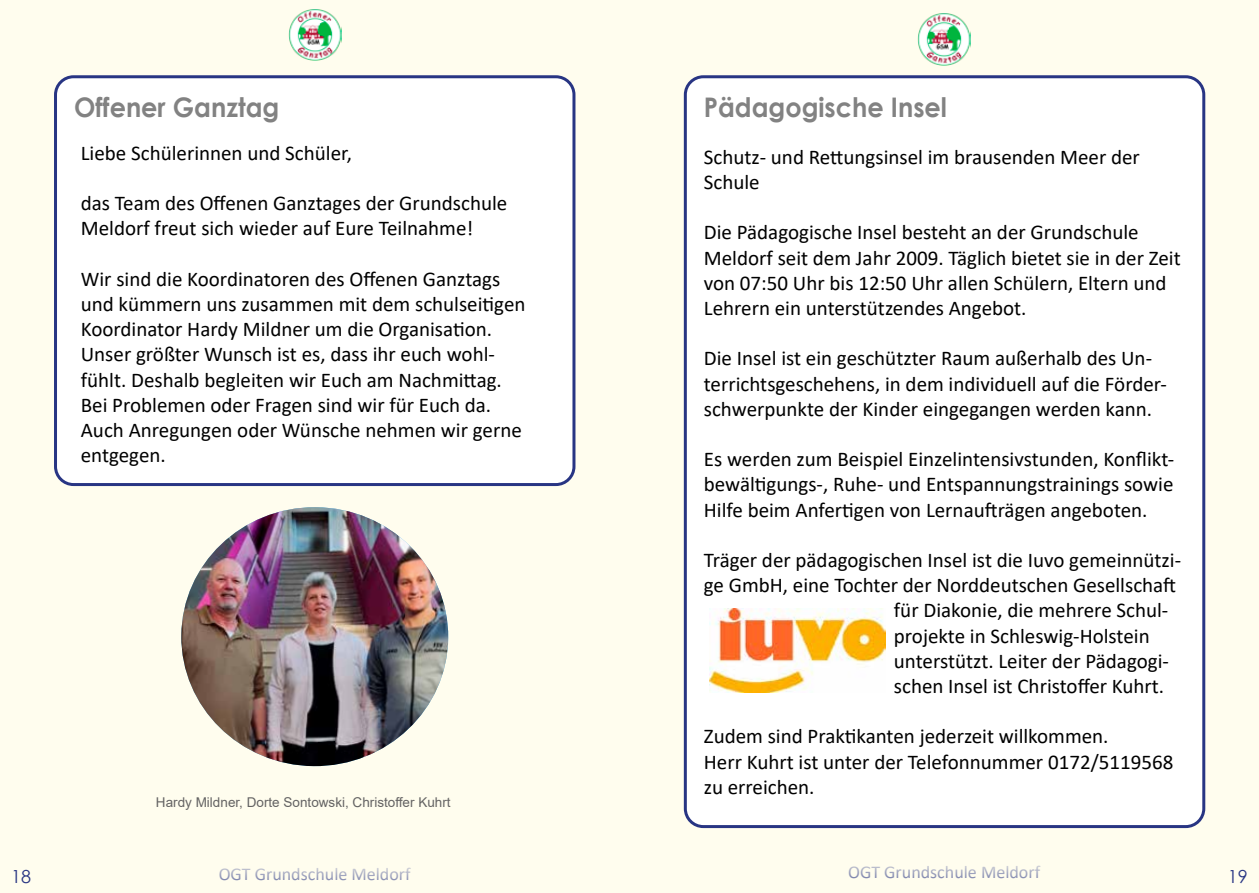
<style>
.page{position:relative;width:1259px;height:893px;background:#fff}
.page>*{position:absolute;margin:0;border:0;box-sizing:border-box;transform-origin:0 0}
.t1{font:700 27px "Century Gothic";color:#828282;scale:.94 1}
.t2{font:21px/25.2px "Calibri";color:#000}
.t3{font:18px "Calibri";color:#283583}
.t4{font:18px "Century Gothic";color:#283583}
.t5{font:13.5px "Arial";color:#646363}
</style>
<div class="page">
<div style="left:629px;top:0;width:630px;height:893px;background:#fffdee"></div>
<img style="left:917px;top:13px;width:53px;height:52px">
<div style="left:0;top:0;width:629px;height:893px;background:#fffdee"></div>
<img style="left:288px;top:9px;width:53px;height:52px">
<div style="left:56px;top:77px;width:518px;height:408px;background:#fff;border-radius:18px"></div>
<div style="left:54px;top:75px;width:521px;height:411px;border:3px solid #283583;border-radius:18px"></div>
<div style="left:685px;top:77px;width:518px;height:750px;background:#fff;border-radius:18px"></div>
<div style="left:684px;top:75px;width:521px;height:753px;border:3px solid #283583;border-radius:18px"></div>
<img style="left:710px;top:608px;width:175px;height:84px">
<img style="left:181px;top:507px;width:268px;height:260px">
<p class="t1" style="left:74px;top:87px;width:220px">Offener Ganztag</p>
<p class="t2" style="left:81px;top:140px;width:273px">Liebe Schülerinnen und Schüler,</p>
<p class="t2" style="left:81px;top:190px;width:428px">das Team des Offenen Ganztages der Grundschule<br>Meldorf freut sich wieder auf Eure Teilnahme!</p>
<p class="t2" style="left:81px;top:266px;width:446px">Wir sind die Koordinatoren des Offenen Ganztags und kümmern uns zusammen mit dem schulseitigen Koordinator Hardy Mildner um die Organisation.<br>Unser größter Wunsch ist es, dass ihr euch wohl&shy;fühlt. Deshalb begleiten wir Euch am Nachmittag.<br>Bei Problemen oder Fragen sind wir für Euch da.<br>Auch Anregungen oder Wünsche nehmen wir gerne entgegen.</p>
<p class="t5" style="left:156px;top:793px;width:296px">Hardy Mildner, Dorte Sontowski, Christoffer Kuhrt</p>
<p class="t1" style="left:704px;top:87px;width:260px">Pädagogische Insel</p>
<p class="t2" style="left:704px;top:144px;width:437px">Schutz- und Rettungsinsel im brausenden Meer der<br>Schule</p>
<p class="t2" style="left:704px;top:219px;width:478px">Die Pädagogische Insel besteht an der Grundschule Meldorf seit dem Jahr 2009. Täglich bietet sie in der Zeit von 07:50 Uhr bis 12:50 Uhr allen Schülern, Eltern und Lehrern ein unterstützendes Angebot.</p>
<p class="t2" style="left:704px;top:345px;width:465px">Die Insel ist ein geschützter Raum außerhalb des Un&shy;terrichtsgeschehens, in dem individuell auf die Förder&shy;schwerpunkte der Kinder eingegangen werden kann.</p>
<p class="t2" style="left:704px;top:446px;width:472px;text-align:justify">Es werden zum Beispiel Einzelintensivstunden, Konflikt&shy;bewältigungs-, Ruhe- und Entspannungstrainings sowie Hilfe beim Anfertigen von Lernaufträgen angeboten.</p>
<p class="t2" style="left:704px;top:547px;width:479px">Träger der pädagogischen Insel ist die Iuvo gemeinnützi-</p>
<p class="t2" style="left:704px;top:572px;width:474px">ge GmbH, eine Tochter der Norddeutschen Gesellschaft</p>
<p class="t2" style="left:894px;top:597px;width:276px">für Diakonie, die mehrere Schul-</p>
<p class="t2" style="left:894px;top:623px;width:257px">projekte in Schleswig-Holstein</p>
<p class="t2" style="left:894px;top:648px;width:277px">unterstützt. Leiter der Pädagogi-</p>
<p class="t2" style="left:894px;top:673px;width:272px">schen Insel ist Christoffer Kuhrt.</p>
<p class="t2" style="left:704px;top:723px;width:471px">Zudem sind Praktikanten jederzeit willkommen.<br>Herr Kuhrt ist unter der Telefonnummer 0172/5119568 zu erreichen.</p>
<p class="t4" style="left:11px;top:864px;width:21px">18</p>
<p class="t3" style="left:219px;top:861px;width:193px">OGT Grundschule Meldorf</p>
<p class="t3" style="left:848px;top:859px;width:193px">OGT Grundschule Meldorf</p>
<p class="t4" style="left:1227px;top:864px;width:21px">19</p>
</div>
